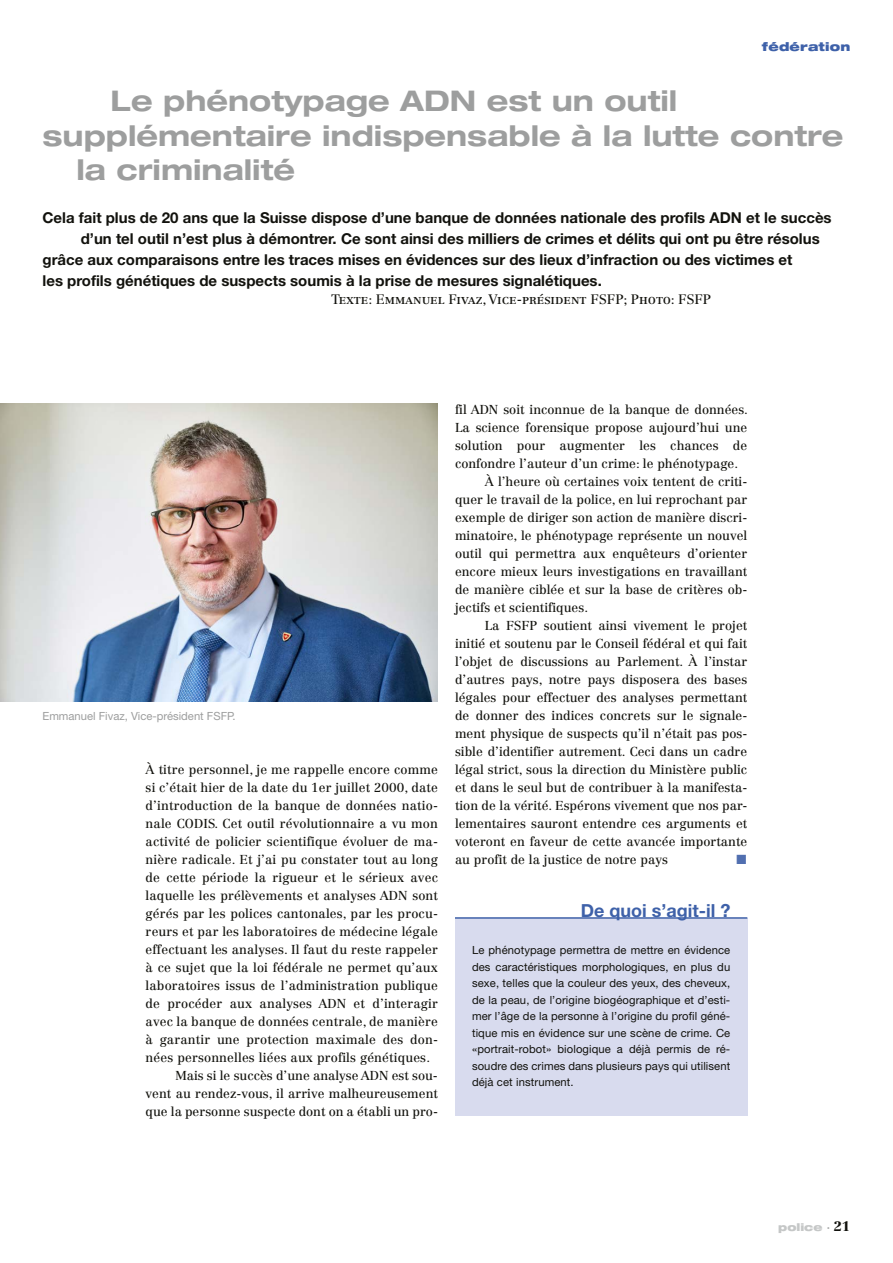
<style>
.page{position:relative;width:893px;height:1263px;background:#fff}
.page>*{position:absolute;margin:0;border:0;box-sizing:border-box;transform-origin:0 0}
.t1{font:700 expanded 28.5px "Helvetica Neue LT Std";color:#9d9e9e}
.t2{font:700 18px "Helvetica Neue LT Std";color:#3e61a9}
.t3{font:700 15px "Helvetica Neue LT Std";color:#12120d}
.t4{font:13.5px "Centennial LT Std";color:#12120d}
.t5{font:12.75px "Centennial LT Std";color:#12120d}
.t6{font:900 expanded 12px "Helvetica Neue LT Std";letter-spacing:.015em;color:#3e61a9}
.t7{font:11.25px/16.5px "Helvetica Neue LT Std";letter-spacing:.01em;color:#12120d;text-align:justify}
.t8{font:11.25px "Helvetica Neue LT Std";color:#9d9e9e}
.t9{font:900 expanded 10.5px "Helvetica Neue LT Std";color:#c5c7c7}
.s1{font-family:"Centennial LT Std";font-stretch:normal;color:#9d9e9e}
.s2{font-family:"Centennial LT Std";font-stretch:normal;font-size:13.5px;color:#12120d}
</style>
<div class="page">
<img style="left:0;top:404px;width:438px;height:298px">
<div style="left:455px;top:918px;width:292px;height:198px;background:#d8dbee"></div>
<hr style="left:455px;top:917px;width:292px;height:2px;background:#3e61a9">
<p class="t6" style="left:762px;top:39px;width:90px">fédération</p>
<h1 class="t1" style="left:111px;top:83px;width:568px">Le phénotypage ADN est un outil</h1>
<h1 class="t1" style="left:43px;top:118px;width:802px">supplémentaire indispensable à la lutte contre</h1>
<h1 class="t1" style="left:77px;top:152px;width:220px">la criminalité</h1>
<p class="t3" style="left:43px;top:208px;width:791px">Cela fait plus de 20 ans que la Suisse dispose d’une banque de données nationale des profils ADN et le succès</p>
<p class="t3" style="left:81px;top:229px;width:740px">d’un tel outil n’est plus à démontrer. Ce sont ainsi des milliers de crimes et délits qui ont pu être résolus</p>
<p class="t3" style="left:43px;top:250px;width:751px">grâce aux comparaisons entre les traces mises en évidences sur des lieux d’infraction ou des victimes et</p>
<p class="t3" style="left:43px;top:271px;width:561px">les profils génétiques de suspects soumis à la prise de mesures signalétiques.</p>
<p class="t4" style="left:331px;top:291px;width:381px">Texte: Emmanuel Fivaz, Vice-président FSFP; Photo: FSFP</p>
<p class="t8" style="left:43px;top:709px;width:195px">Emmanuel Fivaz, Vice-président FSFP.</p>
<p class="t5" style="left:146px;top:762px;width:294px">À titre personnel, je me rappelle encore comme</p>
<p class="t5" style="left:146px;top:780px;width:294px">si c’était hier de la date du 1er juillet 2000, date</p>
<p class="t5" style="left:146px;top:798px;width:294px">d’introduction de la banque de données natio-</p>
<p class="t5" style="left:146px;top:816px;width:294px">nale CODIS. Cet outil révolutionnaire a vu mon</p>
<p class="t5" style="left:146px;top:834px;width:294px">activité de policier scientifique évoluer de ma-</p>
<p class="t5" style="left:146px;top:852px;width:294px">nière radicale. Et j’ai pu constater tout au long</p>
<p class="t5" style="left:146px;top:870px;width:294px">de cette période la rigueur et le sérieux avec</p>
<p class="t5" style="left:146px;top:888px;width:294px">laquelle les prélèvements et analyses ADN sont</p>
<p class="t5" style="left:146px;top:906px;width:294px">gérés par les polices cantonales, par les procu-</p>
<p class="t5" style="left:146px;top:924px;width:294px">reurs et par les laboratoires de médecine légale</p>
<p class="t5" style="left:146px;top:942px;width:294px">effectuant les analyses. Il faut du reste rappeler</p>
<p class="t5" style="left:146px;top:960px;width:294px">à ce sujet que la loi fédérale ne permet qu’aux</p>
<p class="t5" style="left:146px;top:978px;width:294px">laboratoires issus de l’administration publique</p>
<p class="t5" style="left:146px;top:996px;width:294px">de procéder aux analyses ADN et d’interagir</p>
<p class="t5" style="left:146px;top:1014px;width:294px">avec la banque de données centrale, de manière</p>
<p class="t5" style="left:146px;top:1032px;width:294px">à garantir une protection maximale des don-</p>
<p class="t5" style="left:146px;top:1050px;width:286px">nées personnelles liées aux profils génétiques.</p>
<p class="t5" style="left:175px;top:1068px;width:264px">Mais si le succès d’une analyse ADN est sou-</p>
<p class="t5" style="left:146px;top:1086px;width:294px">vent au rendez-vous, il arrive malheureusement</p>
<p class="t5" style="left:146px;top:1104px;width:294px">que la personne suspecte dont on a établi un pro-</p>
<p class="t5" style="left:455px;top:402px;width:295px">fil ADN soit inconnue de la banque de données.</p>
<p class="t5" style="left:455px;top:420px;width:294px">La science forensique propose aujourd’hui une</p>
<p class="t5" style="left:455px;top:438px;width:294px">solution pour augmenter les chances de</p>
<p class="t5" style="left:455px;top:456px;width:285px">confondre l’auteur d’un crime: le phénotypage.</p>
<p class="t5" style="left:485px;top:474px;width:264px">À l’heure où certaines voix tentent de criti-</p>
<p class="t5" style="left:455px;top:492px;width:294px">quer le travail de la police, en lui reprochant par</p>
<p class="t5" style="left:455px;top:510px;width:294px">exemple de diriger son action de manière discri-</p>
<p class="t5" style="left:455px;top:528px;width:294px">minatoire, le phénotypage représente un nouvel</p>
<p class="t5" style="left:455px;top:546px;width:294px">outil qui permettra aux enquêteurs d’orienter</p>
<p class="t5" style="left:455px;top:564px;width:294px">encore mieux leurs investigations en travaillant</p>
<p class="t5" style="left:455px;top:582px;width:294px">de manière ciblée et sur la base de critères ob-</p>
<p class="t5" style="left:455px;top:600px;width:135px">jectifs et scientifiques.</p>
<p class="t5" style="left:485px;top:618px;width:264px">La FSFP soutient ainsi vivement le projet</p>
<p class="t5" style="left:455px;top:636px;width:294px">initié et soutenu par le Conseil fédéral et qui fait</p>
<p class="t5" style="left:455px;top:654px;width:294px">l’objet de discussions au Parlement. À l’instar</p>
<p class="t5" style="left:455px;top:672px;width:294px">d’autres pays, notre pays disposera des bases</p>
<p class="t5" style="left:455px;top:690px;width:294px">légales pour effectuer des analyses permettant</p>
<p class="t5" style="left:455px;top:708px;width:294px">de donner des indices concrets sur le signale-</p>
<p class="t5" style="left:455px;top:726px;width:294px">ment physique de suspects qu’il n’était pas pos-</p>
<p class="t5" style="left:455px;top:744px;width:294px">sible d’identifier autrement. Ceci dans un cadre</p>
<p class="t5" style="left:455px;top:762px;width:294px">légal strict, sous la direction du Ministère public</p>
<p class="t5" style="left:455px;top:780px;width:294px">et dans le seul but de contribuer à la manifesta-</p>
<p class="t5" style="left:455px;top:798px;width:294px">tion de la vérité. Espérons vivement que nos par-</p>
<p class="t5" style="left:455px;top:816px;width:294px">lementaires sauront entendre ces arguments et</p>
<p class="t5" style="left:455px;top:834px;width:294px">voteront en faveur de cette avancée importante</p>
<p class="t5" style="left:455px;top:852px;width:214px">au profit de la justice de notre pays</p>
<h2 class="t2" style="left:581px;top:900px;width:151px">De quoi s’agit-il ?</h2>
<p class="t7" style="left:472px;top:942px;width:260px">Le phénotypage permettra de mettre en évidence des caractéristiques morphologiques, en plus du sexe, telles que la couleur des yeux, des cheveux, de la peau, de l’origine biogéographique et d’esti&shy;mer l’âge de la personne à l’origine du profil géné&shy;tique mis en évidence sur une scène de crime. Ce «portrait-robot» biologique a déjà permis de ré&shy;soudre des crimes dans plusieurs pays qui utilisent déjà cet instrument.</p>
<p class="t9" style="left:778px;top:1220px;width:74px">police <span class="s1">·</span> <span class="s2">21</span></p>
</div>
